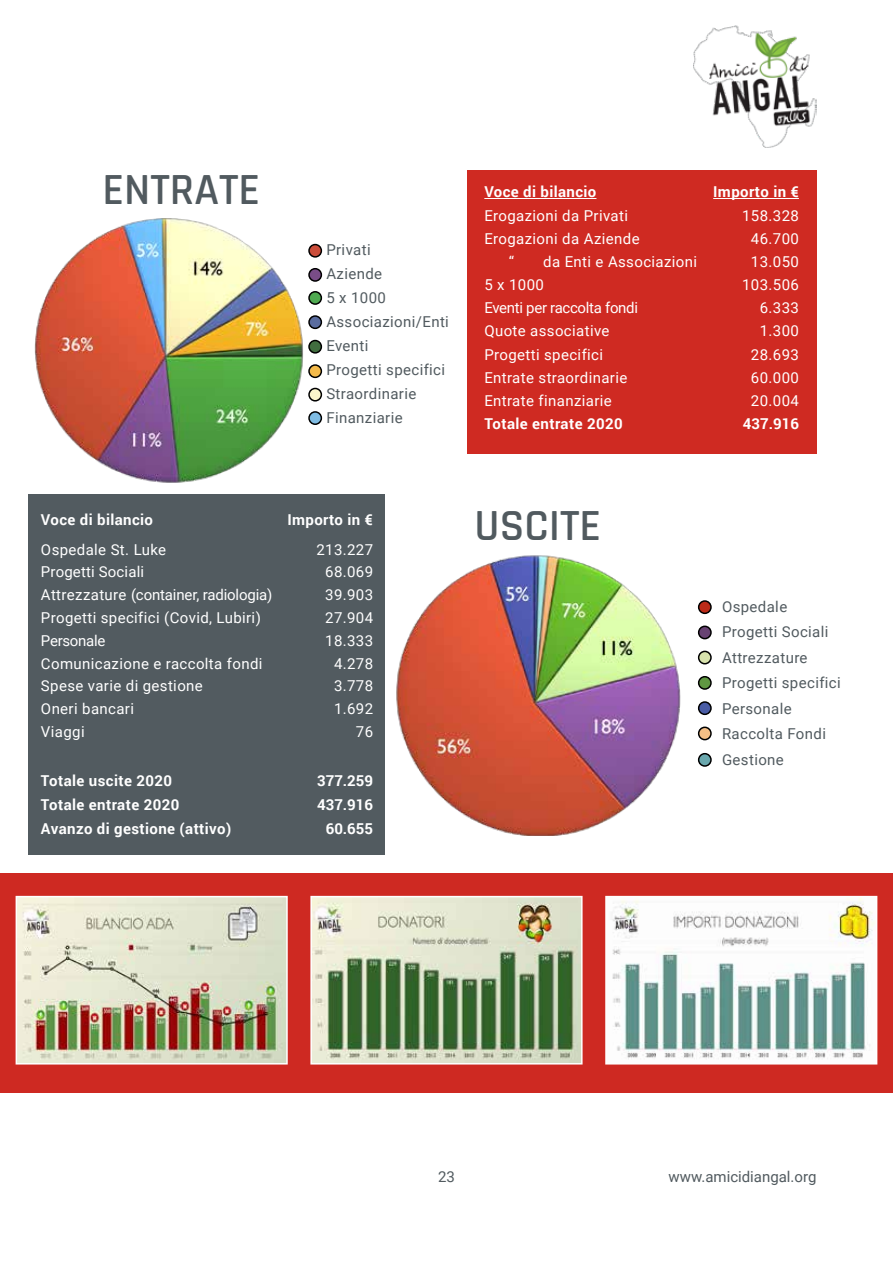
<style>
.page{position:relative;width:893px;height:1263px;background:#fff}
.page>*{position:absolute;margin:0;border:0;box-sizing:border-box;transform-origin:0 0}
.t1{font:600 45px "Rajdhani";color:#515a5f}
.t2{font:15px "Roboto";letter-spacing:.025em;color:#fff}
.t3{font:15px/24px "Roboto";letter-spacing:.025em;color:#515a5f}
.t4{font:700 15px "Roboto";letter-spacing:.025em;color:#fff}
.t5{font:15px "Roboto";letter-spacing:-.01em;color:#fff}
.t6{font:15px "Roboto";letter-spacing:-.02em;color:#fff}
.t7{font:15px "Roboto";color:#515a5f}
</style>
<div class="page">
<div style="left:699px;top:601px;width:12px;height:12px;background:#bc2b18;border-radius:50%"></div>
<div style="left:698px;top:600px;width:14px;height:14px;border:2px solid #000;border-radius:50%"></div>
<div style="left:699px;top:626px;width:12px;height:13px;background:#684273;border-radius:50%"></div>
<div style="left:698px;top:625px;width:14px;height:14px;border:2px solid #000;border-radius:50%"></div>
<div style="left:699px;top:651px;width:12px;height:13px;background:#d8e3ad;border-radius:50%"></div>
<div style="left:698px;top:651px;width:14px;height:13px;border:2px solid #000;border-radius:50%"></div>
<div style="left:699px;top:677px;width:12px;height:12px;background:#609842;border-radius:50%"></div>
<div style="left:698px;top:676px;width:14px;height:14px;border:2px solid #000;border-radius:50%"></div>
<div style="left:699px;top:702px;width:12px;height:12px;background:#495ca5;border-radius:50%"></div>
<div style="left:698px;top:701px;width:14px;height:14px;border:2px solid #000;border-radius:50%"></div>
<div style="left:699px;top:727px;width:12px;height:13px;background:#f4bf86;border-radius:50%"></div>
<div style="left:698px;top:726px;width:14px;height:14px;border:2px solid #000;border-radius:50%"></div>
<div style="left:309px;top:245px;width:12px;height:12px;background:#cb4d3a;border-radius:50%"></div>
<div style="left:308px;top:244px;width:14px;height:14px;border:2px solid #000;border-radius:50%"></div>
<div style="left:309px;top:269px;width:12px;height:12px;background:#794d87;border-radius:50%"></div>
<div style="left:308px;top:268px;width:14px;height:14px;border:2px solid #000;border-radius:50%"></div>
<div style="left:309px;top:292px;width:12px;height:12px;background:#4faa51;border-radius:50%"></div>
<div style="left:308px;top:291px;width:14px;height:14px;border:2px solid #000;border-radius:50%"></div>
<div style="left:309px;top:341px;width:12px;height:12px;background:#416d3f;border-radius:50%"></div>
<div style="left:308px;top:340px;width:14px;height:14px;border:2px solid #000;border-radius:50%"></div>
<div style="left:309px;top:316px;width:12px;height:12px;background:#5a6c9f;border-radius:50%"></div>
<div style="left:308px;top:315px;width:14px;height:14px;border:2px solid #000;border-radius:50%"></div>
<div style="left:309px;top:365px;width:12px;height:12px;background:#f4ba4a;border-radius:50%"></div>
<div style="left:308px;top:364px;width:14px;height:14px;border:2px solid #000;border-radius:50%"></div>
<div style="left:699px;top:754px;width:12px;height:12px;background:#69a7ad;border-radius:50%"></div>
<div style="left:698px;top:753px;width:14px;height:14px;border:2px solid #000;border-radius:50%"></div>
<div style="left:467px;top:170px;width:349px;height:284px;background:#cf2a22"></div>
<div style="left:28px;top:494px;width:357px;height:361px;background:#525b60"></div>
<img style="left:34px;top:218px;width:269px;height:265px">
<img style="left:396px;top:555px;width:285px;height:281px">
<div style="left:309px;top:388px;width:12px;height:13px;background:#fbf6cb;border-radius:50%"></div>
<div style="left:308px;top:388px;width:14px;height:14px;border:2px solid #000;border-radius:50%"></div>
<div style="left:309px;top:412px;width:12px;height:12px;background:#7fbce3;border-radius:50%"></div>
<div style="left:308px;top:411px;width:14px;height:14px;border:2px solid #000;border-radius:50%"></div>
<img style="left:693px;top:26px;width:124px;height:122px">
<div style="left:0;top:873px;width:893px;height:220px;background:#ce2922"></div>
<img style="left:19px;top:899px;width:266px;height:162px">
<div style="left:16px;top:896px;width:272px;height:168px;border:2px solid #fff"></div>
<img style="left:313px;top:899px;width:267px;height:162px">
<div style="left:310px;top:896px;width:273px;height:168px;border:2px solid #fff"></div>
<img style="left:608px;top:899px;width:266px;height:162px">
<div style="left:605px;top:896px;width:272px;height:168px;border:2px solid #fff"></div>
<hr style="left:484px;top:198px;width:112px;height:1px;background:#fff">
<hr style="left:713px;top:198px;width:86px;height:1px;background:#fff">
<h1 class="t1" style="left:103px;top:162px;width:159px">ENTRATE</h1>
<p class="t3" style="left:326px;top:237px;width:124px">Privati<br>Aziende<br>5 x 1000<br>Associazioni/Enti<br>Eventi<br>Progetti specifici<br>Straordinarie<br>Finanziarie</p>
<p class="t4" style="left:484px;top:181px;width:114px">Voce di bilancio</p>
<p class="t4" style="left:713px;top:181px;width:87px">Importo in €</p>
<p class="t2" style="left:484px;top:205px;width:145px">Erogazioni da Privati</p>
<p class="t2" style="left:742px;top:205px;width:58px">158.328</p>
<p class="t2" style="left:484px;top:228px;width:157px">Erogazioni da Aziende</p>
<p class="t2" style="left:751px;top:228px;width:49px">46.700</p>
<p class="t2" style="left:509px;top:251px;width:7px">“</p>
<p class="t2" style="left:543px;top:251px;width:155px">da Enti e Associazioni</p>
<p class="t2" style="left:751px;top:251px;width:49px">13.050</p>
<p class="t2" style="left:484px;top:274px;width:61px">5 x 1000</p>
<p class="t2" style="left:742px;top:274px;width:58px">103.506</p>
<p class="t6" style="left:484px;top:297px;width:155px">Eventi per raccolta fondi</p>
<p class="t2" style="left:760px;top:297px;width:41px">6.333</p>
<p class="t2" style="left:484px;top:321px;width:127px">Quote associative</p>
<p class="t2" style="left:760px;top:321px;width:41px">1.300</p>
<p class="t2" style="left:484px;top:344px;width:120px">Progetti specifici</p>
<p class="t2" style="left:751px;top:344px;width:49px">28.693</p>
<p class="t2" style="left:484px;top:367px;width:145px">Entrate straordinarie</p>
<p class="t2" style="left:751px;top:367px;width:49px">60.000</p>
<p class="t2" style="left:484px;top:390px;width:129px">Entrate finanziarie</p>
<p class="t2" style="left:751px;top:390px;width:49px">20.004</p>
<p class="t4" style="left:484px;top:413px;width:140px">Totale entrate 2020</p>
<p class="t4" style="left:743px;top:413px;width:58px">437.916</p>
<p class="t4" style="left:41px;top:509px;width:114px">Voce di bilancio</p>
<p class="t4" style="left:287px;top:509px;width:87px">Importo in €</p>
<p class="t2" style="left:41px;top:539px;width:127px">Ospedale St. Luke</p>
<p class="t2" style="left:316px;top:539px;width:58px">213.227</p>
<p class="t2" style="left:41px;top:562px;width:105px">Progetti Sociali</p>
<p class="t2" style="left:325px;top:562px;width:49px">68.069</p>
<p class="t5" style="left:41px;top:584px;width:233px">Attrezzature (container, radiologia)</p>
<p class="t2" style="left:325px;top:584px;width:49px">39.903</p>
<p class="t2" style="left:41px;top:607px;width:221px">Progetti specifici (Covid, Lubiri)</p>
<p class="t2" style="left:325px;top:607px;width:49px">27.904</p>
<p class="t6" style="left:41px;top:630px;width:66px">Personale</p>
<p class="t2" style="left:325px;top:630px;width:49px">18.333</p>
<p class="t2" style="left:41px;top:653px;width:223px">Comunicazione e raccolta fondi</p>
<p class="t2" style="left:334px;top:653px;width:41px">4.278</p>
<p class="t2" style="left:41px;top:675px;width:163px">Spese varie di gestione</p>
<p class="t2" style="left:334px;top:675px;width:41px">3.778</p>
<p class="t2" style="left:41px;top:698px;width:95px">Oneri bancari</p>
<p class="t2" style="left:334px;top:698px;width:41px">1.692</p>
<p class="t2" style="left:41px;top:721px;width:45px">Viaggi</p>
<p class="t2" style="left:356px;top:721px;width:19px">76</p>
<p class="t4" style="left:41px;top:770px;width:133px">Totale uscite 2020</p>
<p class="t4" style="left:317px;top:770px;width:58px">377.259</p>
<p class="t4" style="left:41px;top:794px;width:140px">Totale entrate 2020</p>
<p class="t4" style="left:317px;top:794px;width:58px">437.916</p>
<p class="t4" style="left:41px;top:818px;width:192px">Avanzo di gestione (attivo)</p>
<p class="t4" style="left:326px;top:818px;width:49px">60.655</p>
<h1 class="t1" style="left:475px;top:498px;width:128px">USCITE</h1>
<p class="t3" style="left:722px;top:593px;width:120px;line-height:25.5px">Ospedale<br>Progetti Sociali<br>Attrezzature<br>Progetti specifici<br>Personale<br>Raccolta Fondi<br>Gestione</p>
<p class="t3" style="left:438px;top:1164px;width:18px">23</p>
<p class="t7" style="left:668px;top:1166px;width:149px">www.amicidiangal.org</p>
</div>
